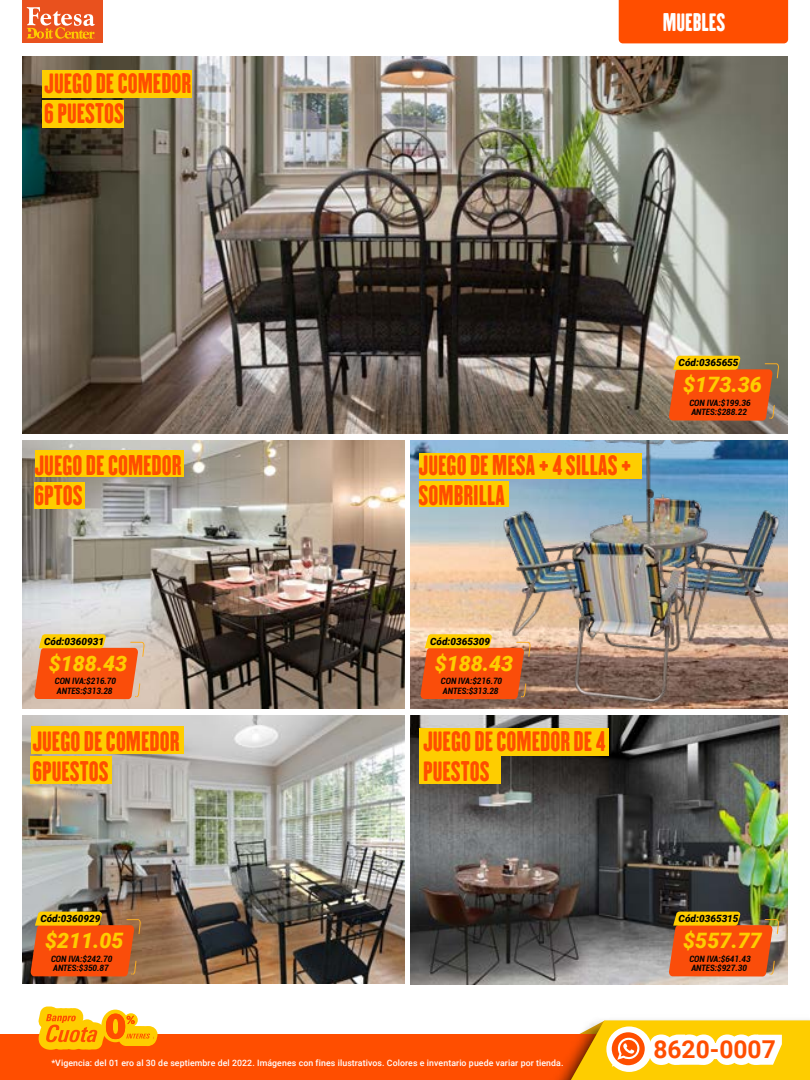
<style>
.page{position:relative;width:810px;height:1080px;background:#fff}
.page>*{position:absolute;margin:0;border:0;box-sizing:border-box;transform-origin:0 0}
.t1{font:25px/30px "H.H.Samuel";color:#ff4e00}
.t2{font:700 24.62px "Roboto";color:#ff4e00}
.t3{font:22.5px "H.H.Samuel";color:#fff}
.t4{font:italic 900 21.25px "Roboto";color:#fecd00}
.t5{font:italic 900 10px "Roboto";color:#000}
.t6{font:italic 700 condensed 8.75px/9.5px "Roboto";color:#020203}
.t7{font:500 8.75px "Roboto";letter-spacing:.01em;color:#fff}
</style>
<div class="page">
<div style="left:0;top:1035px;width:605px;height:45px;background:#ff4e00"></div>
<img style="left:529px;top:1020px;width:281px;height:60px">
<svg style="left:38px;top:1007px;width:120px;height:43px"></svg>
<svg style="left:561px;top:1021px;width:249px;height:59px"></svg>
<div style="left:22px;top:0;width:80px;height:43px;background:#e9511e"></div>
<svg style="left:27px;top:7px;width:68px;height:32px"></svg>
<div style="left:619px;top:0;width:169px;height:43px;background:#ff4e00"></div>
<img style="left:411px;top:441px;width:84px;height:268px">
<img style="left:411px;top:715px;width:377px;height:269px">
<img style="left:22px;top:715px;width:383px;height:269px">
<img style="left:495px;top:441px;width:293px;height:268px">
<img style="left:22px;top:440px;width:383px;height:269px">
<img style="left:22px;top:56px;width:765px;height:377px">
<svg style="left:30px;top:912px;width:110px;height:65px"></svg>
<svg style="left:34px;top:634px;width:110px;height:65px"></svg>
<svg style="left:420px;top:634px;width:110px;height:65px"></svg>
<img style="left:669px;top:912px;width:110px;height:65px">
<svg style="left:669px;top:356px;width:110px;height:65px"></svg>
<div style="left:43px;top:70px;width:149px;height:28px;background:#fecd00"></div>
<div style="left:43px;top:100px;width:81px;height:28px;background:#fecd00"></div>
<div style="left:35px;top:451px;width:148px;height:26px;background:#fecd00"></div>
<div style="left:35px;top:482px;width:50px;height:26px;background:#fecd00"></div>
<div style="left:419px;top:453px;width:223px;height:25px;background:#fecd00"></div>
<div style="left:419px;top:482px;width:89px;height:25px;background:#fecd00"></div>
<div style="left:31px;top:726px;width:152px;height:28px;background:#fecd00"></div>
<div style="left:30px;top:757px;width:82px;height:27px;background:#fecd00"></div>
<div style="left:420px;top:728px;width:189px;height:28px;background:#fecd00"></div>
<div style="left:420px;top:757px;width:81px;height:27px;background:#fecd00"></div>
<h1 class="t1" style="left:44px;top:68px;width:149px">JUEGO DE COMEDOR<br>6 PUESTOS</h1>
<h3 class="t3" style="left:663px;top:8px;width:64px">MUEBLES</h3>
<h1 class="t1" style="left:35px;top:449px;width:149px">JUEGO DE COMEDOR<br>6PTOS</h1>
<h1 class="t1" style="left:419px;top:449px;width:214px">JUEGO DE MESA + 4 SILLAS +<br>SOMBRILLA</h1>
<p class="t5" style="left:679px;top:356px;width:61px">Cód:0365655</p>
<h3 class="t4" style="left:683px;top:370px;width:80px">$173.36</h3>
<p class="t6" style="left:689px;top:398px;width:63px">CON IVA:$199.36<br>ANTES:$288.22</p>
<p class="t5" style="left:44px;top:634px;width:61px">Cód:0360931</p>
<p class="t5" style="left:430px;top:634px;width:61px">Cód:0365309</p>
<h3 class="t4" style="left:49px;top:648px;width:80px">$188.43</h3>
<h3 class="t4" style="left:435px;top:648px;width:80px">$188.43</h3>
<p class="t6" style="left:55px;top:676px;width:63px">CON IVA:$216.70<br>ANTES:$313.28</p>
<p class="t6" style="left:441px;top:676px;width:63px">CON IVA:$216.70<br>ANTES:$313.28</p>
<h1 class="t1" style="left:32px;top:726px;width:149px">JUEGO DE COMEDOR<br>6PUESTOS</h1>
<h1 class="t1" style="left:423px;top:726px;width:184px">JUEGO DE COMEDOR DE 4<br>PUESTOS</h1>
<p class="t5" style="left:40px;top:912px;width:61px">Cód:0360929</p>
<p class="t5" style="left:679px;top:912px;width:61px">Cód:0365315</p>
<h3 class="t4" style="left:45px;top:925px;width:80px">$211.05</h3>
<h3 class="t4" style="left:683px;top:925px;width:80px">$557.77</h3>
<p class="t6" style="left:51px;top:954px;width:63px">CON IVA:$242.70<br>ANTES:$350.87</p>
<p class="t6" style="left:689px;top:954px;width:63px">CON IVA:$641.43<br>ANTES:$927.30</p>
<p class="t7" style="left:51px;top:1056px;width:514px">*Vigencia: del 01 ero al 30 de septiembre del 2022. Imágenes con fines ilustrativos. Colores e inventario puede variar por tienda.</p>
<h2 class="t2" style="left:653px;top:1032px;width:124px">8620-0007</h2>
</div>
